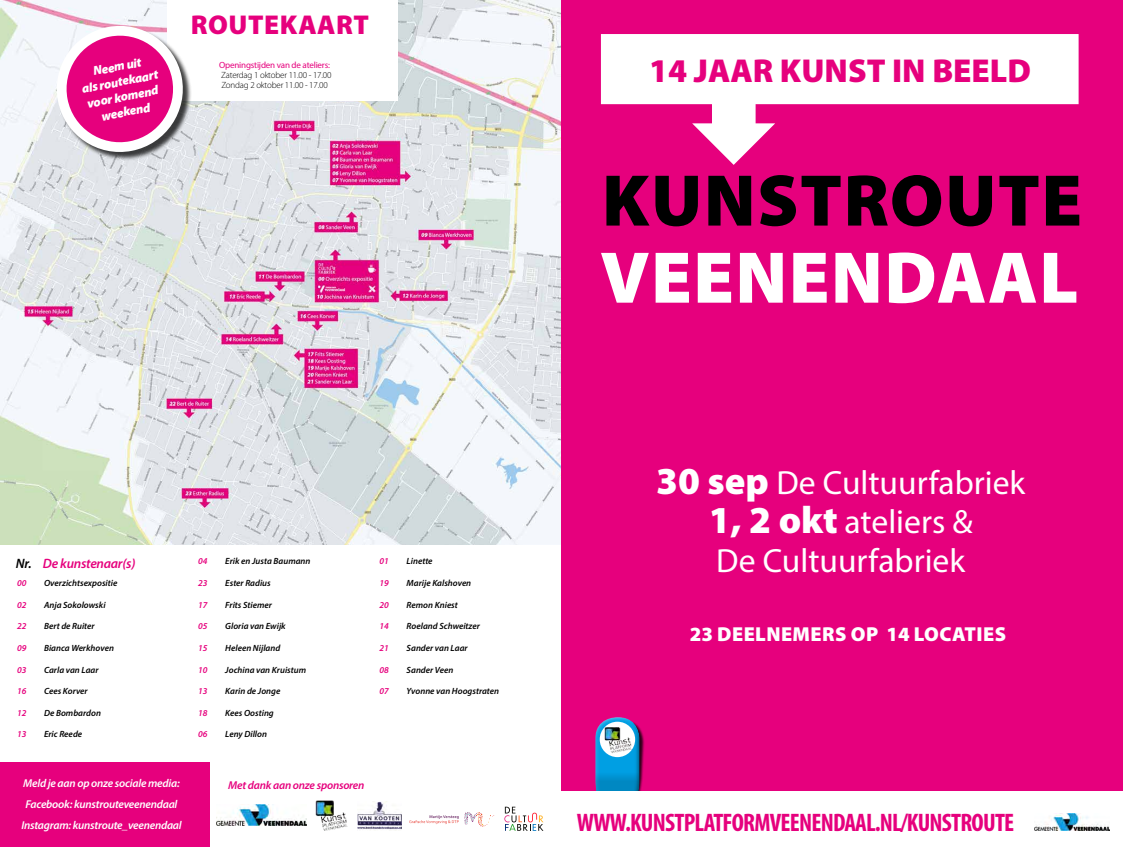
<style>
.page{position:relative;width:1123px;height:847px;background:#fff}
.page>*{position:absolute;margin:0;border:0;box-sizing:border-box;transform-origin:0 0}
.t1{font:33.6px/38.8px "Myriad Pro";color:#fff;text-align:center}
.t2{font:900 33.22px "Myriad Pro";color:#e6007d}
.t3{font:900 27.22px "Myriad Pro";letter-spacing:.02em;color:#e6007d}
.t4{font:700 condensed 25.42px "Myriad Pro";letter-spacing:-.03em;color:#e6007d}
.t5{font:900 20.25px "Myriad Pro";letter-spacing:.02em;color:#fff}
.t6{font:italic 600 13.58px "Myriad Pro";letter-spacing:-.02em;color:#e6007d}
.t7{font:italic 900 12.75px/15.3px "Myriad Pro";color:#fff;text-align:center}
.t8{font:italic 600 11.4px/21px "Myriad Pro";letter-spacing:-.02em;color:#fff;text-align:center}
.t9{font:italic 600 11.4px "Myriad Pro";letter-spacing:-.02em;color:#e6007d}
.t10{font:italic 600 9px "Myriad Pro";color:#000}
.t11{font:300 9px/9.8px "Myriad Pro";letter-spacing:-.02em;color:#000}
.t12{font:italic 600 9px "Myriad Pro";color:#e6007d}
.t13{font:9px "Myriad Pro";letter-spacing:-.02em;color:#e6007d}
.s1{color:#000}
.s2{font-weight:900;font-size:38.25px}
</style>
<div class="page">
<img style="left:0;top:0;width:561px;height:544px">
<div style="left:167px;top:0;width:231px;height:100px;background:#fff"></div>
<div style="left:58px;top:27px;width:134px;height:134px;background:#000;opacity:.75"></div>
<svg style="left:57px;top:26px;width:126px;height:131px"></svg>
<div style="left:561px;top:0;width:562px;height:791px;background:#e6007d"></div>
<svg style="left:601px;top:34px;width:477px;height:131px;fill:#fff"></svg>
<svg style="left:606px;top:176px;width:43px;height:49px"></svg>
<svg style="left:655px;top:176px;width:43px;height:50px"></svg>
<svg style="left:708px;top:176px;width:43px;height:49px"></svg>
<svg style="left:760px;top:175px;width:80px;height:51px"></svg>
<svg style="left:848px;top:175px;width:93px;height:51px"></svg>
<svg style="left:949px;top:176px;width:43px;height:50px"></svg>
<svg style="left:999px;top:176px;width:39px;height:49px"></svg>
<svg style="left:1046px;top:176px;width:33px;height:49px"></svg>
<svg style="left:601px;top:253px;width:48px;height:49px"></svg>
<svg style="left:655px;top:253px;width:34px;height:49px"></svg>
<svg style="left:697px;top:253px;width:34px;height:49px"></svg>
<svg style="left:740px;top:253px;width:42px;height:49px"></svg>
<svg style="left:793px;top:253px;width:33px;height:49px"></svg>
<svg style="left:835px;top:253px;width:43px;height:49px"></svg>
<svg style="left:889px;top:252px;width:147px;height:51px"></svg>
<svg style="left:1043px;top:253px;width:33px;height:49px"></svg>
<div style="left:599px;top:719px;width:45px;height:125px;background:#000;opacity:.8"></div>
<div style="left:594px;top:716px;width:44px;height:118px;background:#fff;opacity:.75"></div>
<div style="left:597px;top:720px;width:43px;height:117px;background:#000;opacity:.75"></div>
<svg style="left:599px;top:721px;width:36px;height:35px"></svg>
<img style="left:603px;top:726px;width:30px;height:27px">
<div style="left:561px;top:791px;width:562px;height:55px;background:#fff"></div>
<img style="left:1034px;top:813px;width:75px;height:16px">
<img style="left:216px;top:804px;width:91px;height:20px">
<img style="left:315px;top:800px;width:33px;height:31px">
<svg style="left:409px;top:812px;width:85px;height:14px"></svg>
<svg style="left:504px;top:806px;width:39px;height:24px"></svg>
<img style="left:358px;top:801px;width:43px;height:29px">
<div style="left:0;top:762px;width:209px;height:84px;background:#e6007d"></div>
<h3 class="t3" style="left:191px;top:7px;width:180px">ROUTEKAART</h3>
<h3 class="t7" style="left:78px;top:66px;width:79px;rotate:-11deg">Neem uit<br>als routekaart voor komend weekend</h3>
<h2 class="t2" style="left:649px;top:48px;width:383px">14 JAAR KUNST IN BEELD</h2>
<p class="t13" style="left:219px;top:60px;width:112px">Openingstijden van de ateliers:</p>
<p class="t11" style="left:221px;top:70px;width:112px">Zaterdag 1 oktober 11.00 - 17.00<br>Zondag 2 oktober 11.00 - 17.00</p>
<h3 class="t6" style="left:16px;top:554px;width:121px"><span class="s1">Nr.</span> De kunstenaar(s)</h3>
<p class="t12" style="left:17px;top:577px;width:11px">00</p>
<p class="t10" style="left:44px;top:577px;width:75px">Overzichtsexpositie</p>
<p class="t12" style="left:17px;top:598px;width:11px">02</p>
<p class="t10" style="left:44px;top:598px;width:63px">Anja Sokolowski</p>
<p class="t12" style="left:17px;top:620px;width:11px">22</p>
<p class="t10" style="left:44px;top:620px;width:52px">Bert de Ruiter</p>
<p class="t12" style="left:17px;top:641px;width:11px">09</p>
<p class="t10" style="left:44px;top:641px;width:71px">Bianca Werkhoven</p>
<p class="t12" style="left:17px;top:663px;width:11px">03</p>
<p class="t10" style="left:44px;top:663px;width:56px">Carla van Laar</p>
<p class="t12" style="left:17px;top:685px;width:11px">16</p>
<p class="t10" style="left:44px;top:685px;width:45px">Cees Korver</p>
<p class="t12" style="left:17px;top:706px;width:11px">12</p>
<p class="t10" style="left:44px;top:706px;width:58px">De Bombardon</p>
<p class="t12" style="left:17px;top:728px;width:11px">13</p>
<p class="t10" style="left:44px;top:728px;width:40px">Eric Reede</p>
<p class="t12" style="left:198px;top:555px;width:11px">04</p>
<p class="t10" style="left:225px;top:555px;width:87px">Erik en Justa Baumann</p>
<p class="t12" style="left:198px;top:577px;width:11px">23</p>
<p class="t10" style="left:225px;top:577px;width:47px">Ester Radius</p>
<p class="t12" style="left:198px;top:598px;width:11px">17</p>
<p class="t10" style="left:225px;top:598px;width:48px">Frits Stiemer</p>
<p class="t12" style="left:198px;top:620px;width:11px">05</p>
<p class="t10" style="left:225px;top:620px;width:62px">Gloria van Ewijk</p>
<p class="t12" style="left:198px;top:641px;width:11px">15</p>
<p class="t10" style="left:225px;top:641px;width:56px">Heleen Nijland</p>
<p class="t12" style="left:198px;top:663px;width:11px">10</p>
<p class="t10" style="left:225px;top:663px;width:82px">Jochina van Kruistum</p>
<p class="t12" style="left:198px;top:685px;width:11px">13</p>
<p class="t10" style="left:225px;top:685px;width:57px">Karin de Jonge</p>
<p class="t12" style="left:198px;top:706px;width:11px">18</p>
<p class="t10" style="left:225px;top:706px;width:50px">Kees Oosting</p>
<p class="t12" style="left:198px;top:728px;width:11px">06</p>
<p class="t10" style="left:225px;top:728px;width:43px">Leny Dillon</p>
<p class="t12" style="left:379px;top:555px;width:11px">01</p>
<p class="t10" style="left:406px;top:555px;width:27px">Linette</p>
<p class="t12" style="left:379px;top:577px;width:11px">19</p>
<p class="t10" style="left:406px;top:577px;width:66px">Marije Kalshoven</p>
<p class="t12" style="left:379px;top:598px;width:11px">20</p>
<p class="t10" style="left:406px;top:598px;width:53px">Remon Kniest</p>
<p class="t12" style="left:379px;top:620px;width:11px">14</p>
<p class="t10" style="left:406px;top:620px;width:75px">Roeland Schweitzer</p>
<p class="t12" style="left:379px;top:641px;width:11px">21</p>
<p class="t10" style="left:406px;top:641px;width:63px">Sander van Laar</p>
<p class="t12" style="left:379px;top:663px;width:11px">08</p>
<p class="t10" style="left:406px;top:663px;width:48px">Sander Veen</p>
<p class="t12" style="left:379px;top:685px;width:11px">07</p>
<p class="t10" style="left:406px;top:685px;width:94px">Yvonne van Hoogstraten</p>
<p class="t8" style="left:21px;top:772px;width:162px">Meld je aan op onze sociale media:<br>Facebook: kunstrouteveenendaal<br>Instagram: kunstroute_veenendaal</p>
<p class="t9" style="left:228px;top:777px;width:138px">Met dank aan onze sponsoren</p>
<h1 class="t1" style="left:656px;top:463px;width:371px"><span class="s2">30 SEP</span> De Cultuurfabriek<br><span class="s2">1, 2 OKT</span> ateliers &amp;<br>De Cultuurfabriek</h1>
<h3 class="t5" style="left:690px;top:620px;width:315px">23 DEELNEMERS OP 14 LOCATIES</h3>
<h3 class="t4" style="left:577px;top:806px;width:439px">WWW.KUNSTPLATFORMVEENENDAAL.NL/KUNSTROUTE</h3>
</div>
